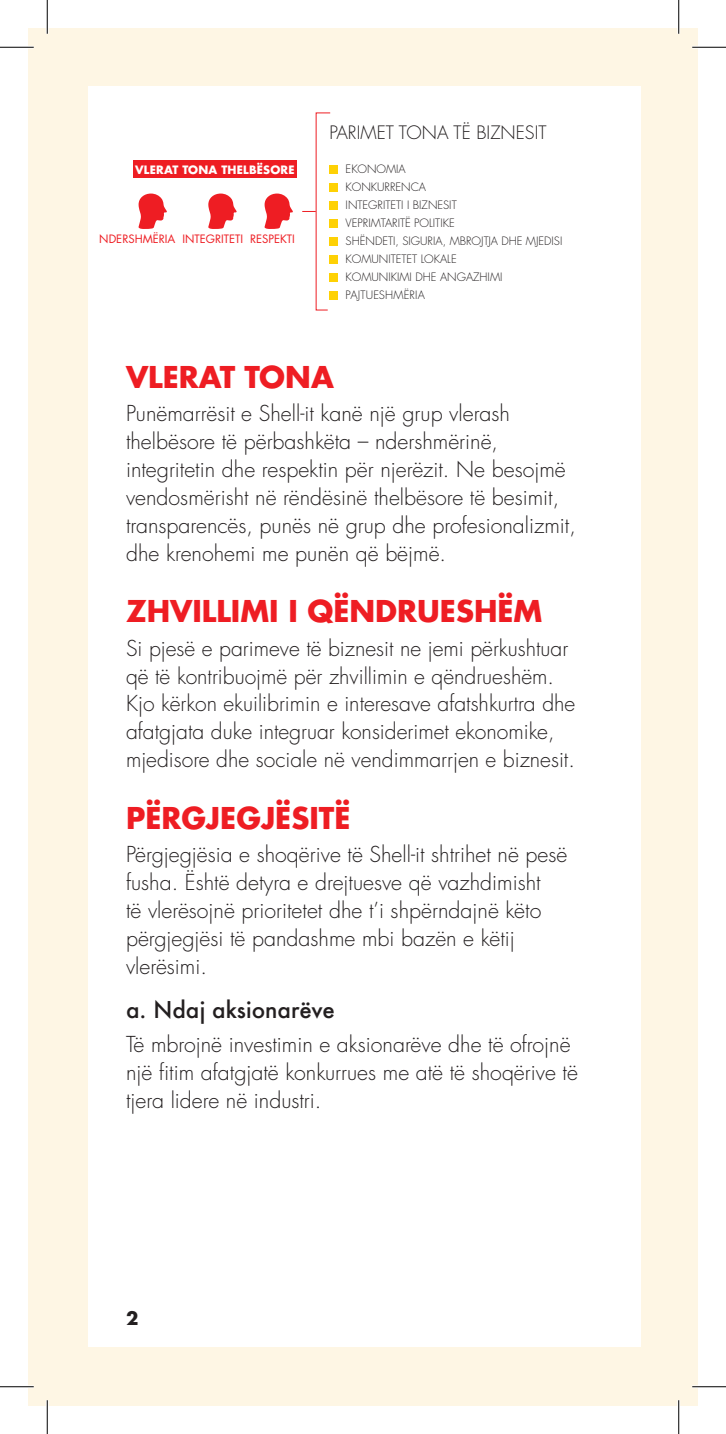
<style>
.page{position:relative;width:726px;height:1434px;background:#fff}
.page>*{position:absolute;margin:0;border:0;box-sizing:border-box;transform-origin:0 0}
.HEAD_4_-_10_11_red_m{font:700 29.25px "Futura LT Pro";color:#ee1d23}
.HEAD_5_-_9_5_11_Medi{font:500 22.5px "Futura";color:#231f20}
.PRINCIPLES_BODY_TEXT{font:300 21.38px/27.9px "Futura LT Pro";color:#231f20}
.t1{font:300 18px "Futura LT Pro";color:#231f20}
.t2{font:700 18px "Futura LT Pro";color:#231f20}
.t3{font:300 11.25px "Futura LT Pro";color:#231f20}
.t4{font:11.25px "Futura LT Pro";color:#ee1d23}
.t5{font:700 11.25px "Futura LT Pro";letter-spacing:.02em;color:#fff}
</style>
<div class="page">
<div style="left:28px;top:28px;width:670px;height:1378px;background:#fef6e4"></div>
<div style="left:88px;top:87px;width:552px;height:1260px;background:#fff"></div>
<div style="left:329px;top:165px;width:9px;height:8px;background:#fed105"></div>
<div style="left:329px;top:183px;width:9px;height:8px;background:#fed105"></div>
<div style="left:329px;top:201px;width:9px;height:8px;background:#fed105"></div>
<div style="left:329px;top:219px;width:9px;height:8px;background:#fed105"></div>
<div style="left:329px;top:237px;width:9px;height:8px;background:#fed105"></div>
<div style="left:329px;top:255px;width:9px;height:8px;background:#fed105"></div>
<div style="left:329px;top:273px;width:9px;height:8px;background:#fed105"></div>
<div style="left:329px;top:291px;width:9px;height:8px;background:#fed105"></div>
<svg style="left:302px;top:112px;width:29px;height:199px"></svg>
<div style="left:133px;top:161px;width:164px;height:17px;background:#ee1d23"></div>
<svg style="left:208px;top:193px;width:29px;height:36px"></svg>
<svg style="left:264px;top:193px;width:29px;height:36px"></svg>
<svg style="left:138px;top:193px;width:29px;height:36px"></svg>
<hr style="left:0;top:46px;width:34px;height:3px;background:#fff">
<hr style="left:692px;top:46px;width:34px;height:3px;background:#fff">
<hr style="left:0;top:1385px;width:34px;height:3px;background:#fff">
<hr style="left:692px;top:1385px;width:34px;height:3px;background:#fff">
<hr style="left:46px;top:0;width:3px;height:34px;background:#fff">
<hr style="left:46px;top:1400px;width:3px;height:34px;background:#fff">
<hr style="left:677px;top:0;width:3px;height:34px;background:#fff">
<hr style="left:677px;top:1400px;width:3px;height:34px;background:#fff">
<hr style="left:0;top:47px;width:34px;height:1px;background:#000">
<hr style="left:692px;top:47px;width:34px;height:1px;background:#000">
<hr style="left:0;top:1386px;width:34px;height:1px;background:#000">
<hr style="left:692px;top:1386px;width:34px;height:1px;background:#000">
<hr style="left:47px;top:0;width:1px;height:34px;background:#000">
<hr style="left:47px;top:1400px;width:1px;height:34px;background:#000">
<hr style="left:678px;top:0;width:1px;height:34px;background:#000">
<hr style="left:678px;top:1400px;width:1px;height:34px;background:#000">
<p class="t5" style="left:135px;top:161px;width:161px">VLERAT TONA THELBËSORE</p>
<p class="t4" style="left:99px;top:231px;width:197px">NDERSHMËRIA INTEGRITETI RESPEKTI</p>
<p class="t1" style="left:329px;top:121px;width:219px">PARIMET TONA TË BIZNESIT</p>
<p class="t3" style="left:346px;top:162px;width:62px">EKONOMIA</p>
<p class="t3" style="left:346px;top:180px;width:82px">KONKURRENCA</p>
<p class="t3" style="left:346px;top:198px;width:113px">INTEGRITETI I BIZNESIT</p>
<p class="t3" style="left:346px;top:216px;width:111px">VEPRIMTARITË POLITIKE</p>
<p class="t3" style="left:346px;top:234px;width:218px">SHËNDETI, SIGURIA, MBROJTJA DHE MJEDISI</p>
<p class="t3" style="left:346px;top:252px;width:113px">KOMUNITETET LOKALE</p>
<p class="t3" style="left:346px;top:270px;width:158px">KOMUNIKIMI DHE ANGAZHIMI</p>
<p class="t3" style="left:346px;top:288px;width:81px">PAJTUESHMËRIA</p>
<p class="HEAD_4_-_10_11_red_m" style="left:126px;top:354px;width:209px">VLERAT TONA</p>
<p class="PRINCIPLES_BODY_TEXT" style="left:126px;top:400px;width:451px">Punëmarrësit e Shell-it kanë një grup vlerash thelbësore të përbashkëta – ndershmërinë, integritetin dhe respektin për njerëzit. Ne besojmë vendosmërisht në rëndësinë thelbësore të besimit, transparencës, punës në grup dhe profesionalizmit, dhe krenohemi me punën që bëjmë.</p>
<p class="HEAD_4_-_10_11_red_m" style="left:126px;top:589px;width:418px">ZHVILLIMI I QËNDRUESHËM</p>
<p class="PRINCIPLES_BODY_TEXT" style="left:126px;top:634px;width:451px">Si pjesë e parimeve të biznesit ne jemi përkushtuar që të kontribuojmë për zhvillimin e qëndrueshëm.<br>Kjo kërkon ekuilibrimin e interesave afatshkurtra dhe afatgjata duke integruar konsiderimet ekonomike, mjedisore dhe sociale në vendimmarrjen e biznesit.</p>
<p class="HEAD_4_-_10_11_red_m" style="left:126px;top:795px;width:226px">PËRGJEGJËSITË</p>
<p class="PRINCIPLES_BODY_TEXT" style="left:126px;top:840px;width:443px">Përgjegjësia e shoqërive të Shell-it shtrihet në pesë fusha. Është detyra e drejtuesve që vazhdimisht<br>të vlerësojnë prioritetet dhe t’i shpërndajnë këto përgjegjësi të pandashme mbi bazën e këtij vlerësimi.</p>
<p class="HEAD_5_-_9_5_11_Medi" style="left:126px;top:995px;width:210px">a. Ndaj aksionarëve</p>
<p class="PRINCIPLES_BODY_TEXT" style="left:126px;top:1030px;width:453px">Të mbrojnë investimin e aksionarëve dhe të ofrojnë një fitim afatgjatë konkurrues me atë të shoqërive të tjera lidere në industri.</p>
<p class="t2" style="left:126px;top:1305px;width:14px">2</p>
</div>
